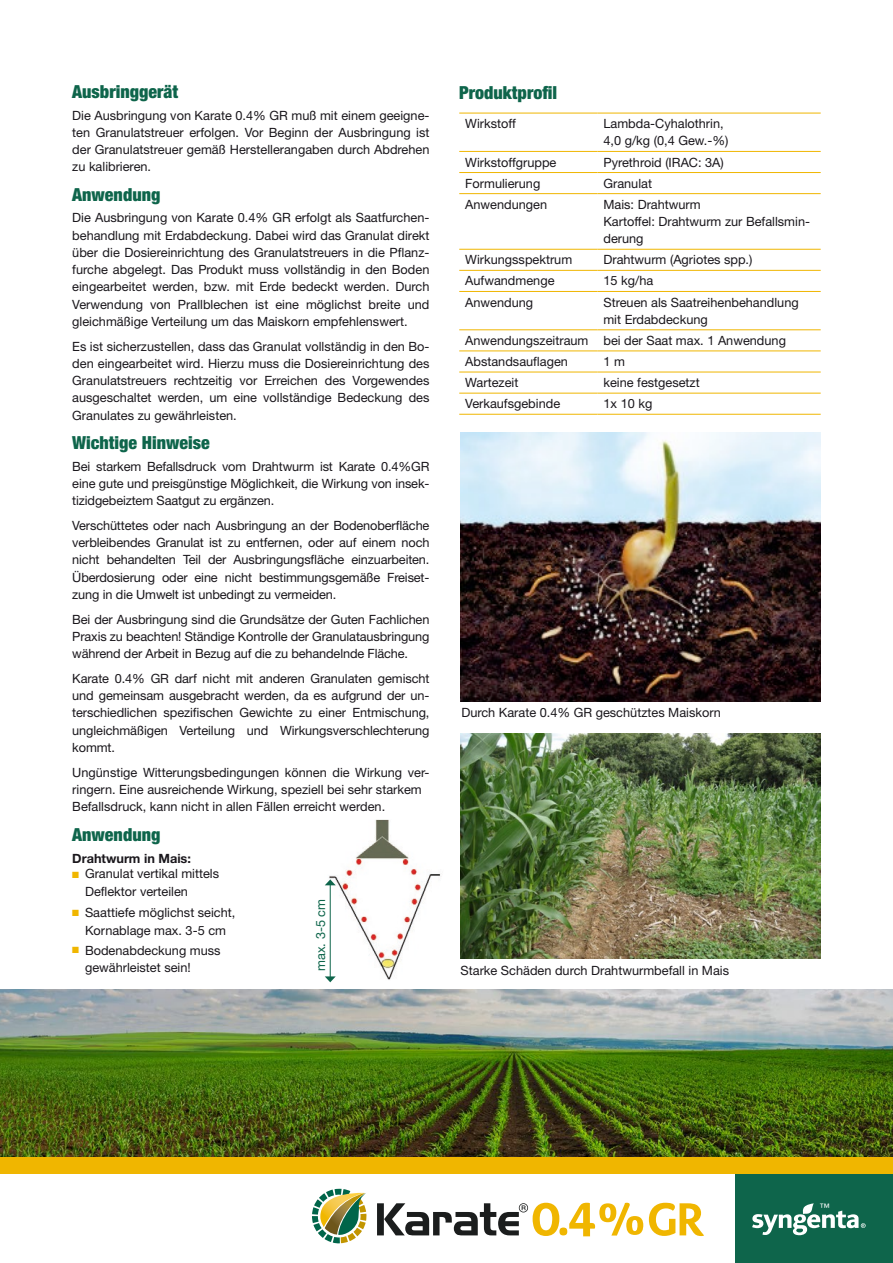
<style>
.page{position:relative;width:893px;height:1263px;background:#fff}
.page>*{position:absolute;margin:0;border:0;box-sizing:border-box;transform-origin:0 0}
.t1{font:900 condensed 18px "Helvetica Neue LT Std";color:#0e654b}
.t2{font:12.75px/17.2px "Helvetica Neue LT Std";color:#1a171c;text-align:justify}
.t3{font:700 12.75px "Helvetica Neue LT Std";color:#1a171c}
.t4{font:12.75px "Helvetica Neue LT Std";color:#0e654b}
.t5{font:10.5px "Helvetica Neue LT Std";color:#fff}
.s1{color:#f0b600}
</style>
<div class="page">
<div style="left:736px;top:1174px;width:157px;height:89px;background:#0e654b"></div>
<div style="left:0;top:1157px;width:893px;height:17px;background:#f0b600"></div>
<svg style="left:752px;top:1203px;width:114px;height:32px"></svg>
<svg style="left:649px;top:1203px;width:55px;height:33px"></svg>
<svg style="left:377px;top:1203px;width:266px;height:33px"></svg>
<svg style="left:312px;top:1189px;width:55px;height:54px"></svg>
<img style="left:325px;top:819px;width:136px;height:161px">
<hr style="left:330px;top:884px;width:1px;height:93px;background:#0e654b">
<svg style="left:325px;top:879px;width:11px;height:6px"></svg>
<svg style="left:325px;top:976px;width:11px;height:6px"></svg>
<hr style="left:459px;top:113px;width:138px;height:1px;background:#f0b600">
<hr style="left:459px;top:151px;width:138px;height:1px;background:#f0b600">
<hr style="left:459px;top:172px;width:138px;height:1px;background:#f0b600">
<hr style="left:459px;top:193px;width:138px;height:1px;background:#f0b600">
<hr style="left:459px;top:249px;width:138px;height:1px;background:#f0b600">
<hr style="left:459px;top:270px;width:138px;height:1px;background:#f0b600">
<hr style="left:459px;top:291px;width:138px;height:1px;background:#f0b600">
<hr style="left:459px;top:329px;width:138px;height:1px;background:#f0b600">
<hr style="left:459px;top:351px;width:138px;height:1px;background:#f0b600">
<hr style="left:459px;top:372px;width:138px;height:1px;background:#f0b600">
<hr style="left:459px;top:393px;width:138px;height:1px;background:#f0b600">
<hr style="left:459px;top:414px;width:138px;height:1px;background:#f0b600">
<hr style="left:597px;top:113px;width:224px;height:1px;background:#f0b600">
<hr style="left:597px;top:151px;width:224px;height:1px;background:#f0b600">
<hr style="left:597px;top:172px;width:224px;height:1px;background:#f0b600">
<hr style="left:597px;top:193px;width:224px;height:1px;background:#f0b600">
<hr style="left:597px;top:249px;width:224px;height:1px;background:#f0b600">
<hr style="left:597px;top:270px;width:224px;height:1px;background:#f0b600">
<hr style="left:597px;top:291px;width:224px;height:1px;background:#f0b600">
<hr style="left:597px;top:329px;width:224px;height:1px;background:#f0b600">
<hr style="left:597px;top:351px;width:224px;height:1px;background:#f0b600">
<hr style="left:597px;top:372px;width:224px;height:1px;background:#f0b600">
<hr style="left:597px;top:393px;width:224px;height:1px;background:#f0b600">
<hr style="left:597px;top:414px;width:224px;height:1px;background:#f0b600">
<img style="left:461px;top:432px;width:360px;height:270px">
<img style="left:461px;top:733px;width:360px;height:226px">
<img style="left:0;top:989px;width:893px;height:168px">
<h1 class="t1" style="left:72px;top:80px;width:107px">Ausbringgerät</h1>
<p class="t2" style="left:72px;top:106px;width:359px">Die Ausbringung von Karate 0.4% GR muß mit einem geeigne&shy;ten Granulatstreuer erfolgen. Vor Beginn der Ausbringung ist der Granulatstreuer gemäß Herstellerangaben durch Abdrehen zu kalibrieren.</p>
<h1 class="t1" style="left:72px;top:183px;width:90px">Anwendung</h1>
<p class="t2" style="left:72px;top:209px;width:359px">Die Ausbringung von Karate 0.4% GR erfolgt als Saatfurchen&shy;behandlung mit Erdabdeckung. Dabei wird das Granulat direkt über die Dosiereinrichtung des Granulatstreuers in die Pflanz&shy;furche abgelegt. Das Produkt muss vollständig in den Boden eingearbeitet werden, bzw. mit Erde bedeckt werden. Durch Verwendung von Prallblechen ist eine möglichst breite und gleichmäßige Verteilung um das Maiskorn empfehlenswert.</p>
<p class="t2" style="left:72px;top:337px;width:359px">Es ist sicherzustellen, dass das Granulat vollständig in den Bo&shy;den eingearbeitet wird. Hierzu muss die Dosiereinrichtung des Granulatstreuers rechtzeitig vor Erreichen des Vorgewendes ausgeschaltet werden, um eine vollständige Bedeckung des Granulates zu gewährleisten.</p>
<h1 class="t1" style="left:72px;top:431px;width:139px">Wichtige Hinweise</h1>
<p class="t2" style="left:72px;top:457px;width:359px">Bei starkem Befallsdruck vom Drahtwurm ist Karate 0.4%GR eine gute und preisgünstige Möglichkeit, die Wirkung von insek&shy;tizidgebeiztem Saatgut zu ergänzen.</p>
<p class="t2" style="left:72px;top:517px;width:359px">Verschüttetes oder nach Ausbringung an der Bodenoberfläche verbleibendes Granulat ist zu entfernen, oder auf einem noch nicht behandelten Teil der Ausbringungsfläche einzuarbeiten.<br>Überdosierung oder eine nicht bestimmungsgemäße Freiset&shy;zung in die Umwelt ist unbedingt zu vermeiden.</p>
<p class="t2" style="left:72px;top:610px;width:359px">Bei der Ausbringung sind die Grundsätze der Guten Fachlichen Praxis zu beachten! Ständige Kontrolle der Granulatausbringung während der Arbeit in Bezug auf die zu behandelnde Fläche.</p>
<p class="t2" style="left:72px;top:670px;width:359px">Karate 0.4% GR darf nicht mit anderen Granulaten gemischt und gemeinsam ausgebracht werden, da es aufgrund der un&shy;terschiedlichen spezifischen Gewichte zu einer Entmischung, ungleichmäßigen Verteilung und Wirkungsverschlechterung kommt.</p>
<p class="t2" style="left:72px;top:763px;width:359px;text-align:left">Ungünstige Witterungsbedingungen können die Wirkung ver&shy;ringern. Eine ausreichende Wirkung, speziell bei sehr starkem<br>Befallsdruck, kann nicht in allen Fällen erreicht werden.</p>
<h1 class="t1" style="left:72px;top:823px;width:90px">Anwendung</h1>
<p class="t3" style="left:72px;top:850px;width:120px">Drahtwurm in Mais:</p>
<p class="t2" style="left:85px;top:865px;width:136px;text-indent:-13px"><span class="s1">■</span> Granulat vertikal mittels<br>Deflektor verteilen</p>
<p class="t2" style="left:72px;top:904px;width:165px;text-align:center"><span class="s1">■</span> Saattiefe möglichst seicht,<br>Kornablage max. 3-5 cm</p>
<p class="t2" style="left:85px;top:941px;width:137px;text-indent:-13px"><span class="s1">■</span> Bodenabdeckung muss gewährleistet sein!</p>
<p class="t4" style="left:313px;top:971px;width:73px;rotate:-90deg">max. 3-5 cm</p>
<h1 class="t1" style="left:459px;top:81px;width:99px">Produktprofil</h1>
<p class="t2" style="left:465px;top:115px;width:52px">Wirkstoff</p>
<p class="t2" style="left:603px;top:115px;width:126px">Lambda-Cyhalothrin,<br>4,0 g/kg (0,4 Gew.-%)</p>
<p class="t2" style="left:465px;top:153px;width:93px">Wirkstoffgruppe</p>
<p class="t2" style="left:603px;top:153px;width:122px">Pyrethroid (IRAC: 3A)</p>
<p class="t2" style="left:465px;top:174px;width:77px">Formulierung</p>
<p class="t2" style="left:603px;top:174px;width:50px">Granulat</p>
<p class="t2" style="left:465px;top:195px;width:83px">Anwendungen</p>
<p class="t2" style="left:603px;top:195px;width:208px;text-align:left">Mais: Drahtwurm<br>Kartoffel: Drahtwurm zur Befallsmin&shy;derung</p>
<p class="t2" style="left:465px;top:251px;width:108px">Wirkungsspektrum</p>
<p class="t2" style="left:603px;top:251px;width:150px">Drahtwurm (Agriotes spp.)</p>
<p class="t2" style="left:465px;top:272px;width:91px">Aufwandmenge</p>
<p class="t2" style="left:603px;top:272px;width:51px">15 kg/ha</p>
<p class="t2" style="left:465px;top:293px;width:70px">Anwendung</p>
<p class="t2" style="left:603px;top:293px;width:197px">Streuen als Saatreihenbehandlung mit Erdabdeckung</p>
<p class="t2" style="left:465px;top:330px;width:322px;line-height:21.1px">Anwendungszeitraum bei der Saat max. 1 Anwendung<br>Abstandsauflagen</p>
<p class="t2" style="left:603px;top:353px;width:23px">1 m</p>
<p class="t2" style="left:465px;top:374px;width:55px">Wartezeit</p>
<p class="t2" style="left:603px;top:374px;width:98px">keine festgesetzt</p>
<p class="t2" style="left:465px;top:395px;width:96px">Verkaufsgebinde</p>
<p class="t2" style="left:603px;top:395px;width:50px">1x 10 kg</p>
<p class="t2" style="left:461px;top:704px;width:261px">Durch Karate 0.4% GR geschütztes Maiskorn</p>
<p class="t2" style="left:461px;top:962px;width:270px">Starke Schäden durch Drahtwurmbefall in Mais</p>
<p class="t5" style="left:819px;top:1201px;width:12px">™</p>
</div>
